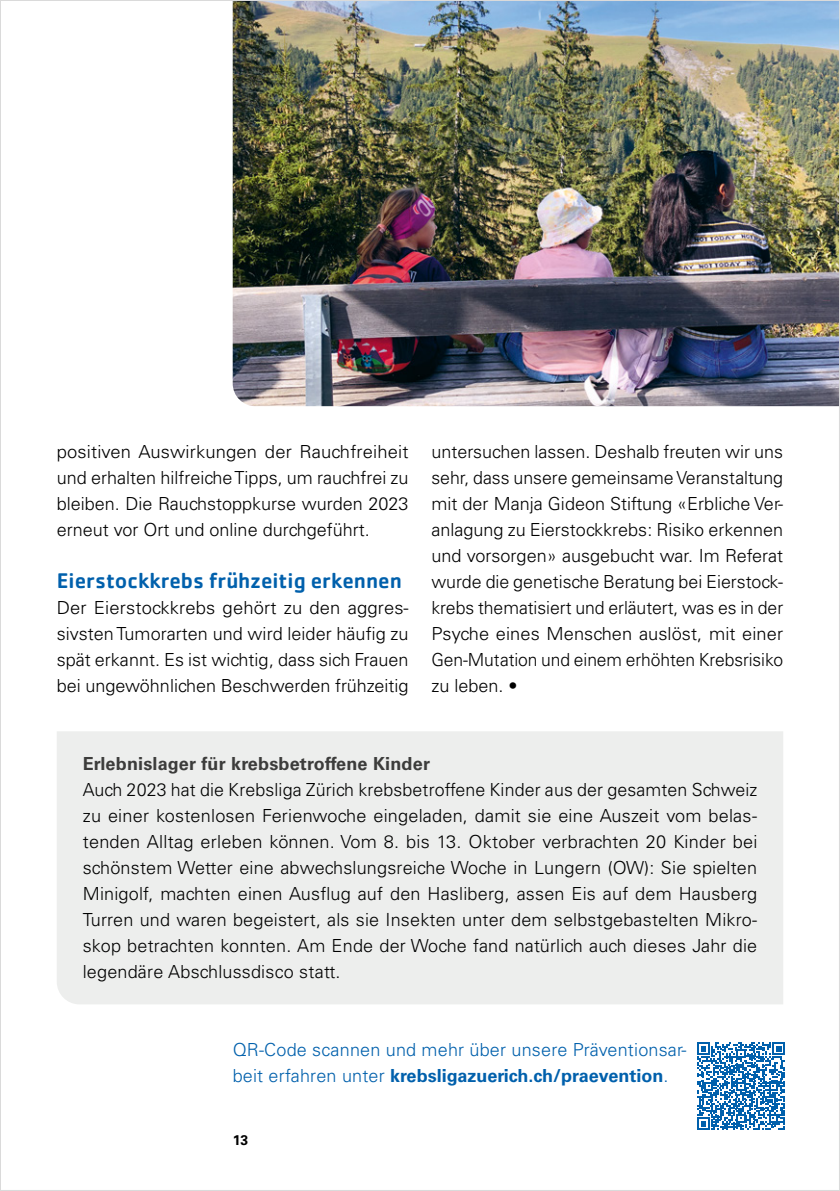
<style>
.page{position:relative;width:840px;height:1191px;background:#fff}
.page>*{position:absolute;margin:0;border:0;box-sizing:border-box;transform-origin:0 0}
.t1{font:500 22px "Cachet";color:#0060ac}
.t2{font:300 18px/26px "Univers LT Std";color:#000;text-align:justify}
.t3{font:300 18px/26px "Univers LT Std";letter-spacing:.01em;color:#0060ac}
.t4{font:700 18px "Univers LT Std";letter-spacing:.01em;color:#3c3c3b}
.t5{font:700 14px "Univers LT Std";color:#000}
.s1{font-weight:700}
</style>
<div class="page">
<img style="left:1px;top:0;width:838px;height:1191px">
<hr style="left:0;top:0;width:1px;height:1191px;background:#dadada">
<p class="t2" style="left:57px;top:439px;width:353px">positiven Auswirkungen der Rauchfreiheit und erhalten hilfreiche Tipps, um rauchfrei zu bleiben. Die Rauchstoppkurse wurden 2023 erneut vor Ort und online durchgeführt.</p>
<p class="t1" style="left:57px;top:567px;width:346px">Eierstockkrebs frühzeitig erkennen</p>
<p class="t2" style="left:57px;top:595px;width:353px">Der Eierstockkrebs gehört zu den aggres&shy;sivsten Tumorarten und wird leider häufig zu spät erkannt. Es ist wichtig, dass sich Frauen bei ungewöhnlichen Beschwerden frühzeitig</p>
<p class="t2" style="left:431px;top:439px;width:353px">untersuchen lassen. Deshalb freuten wir uns sehr, dass unsere gemeinsame Veranstaltung mit der Manja Gideon Stiftung «Erbliche Ver&shy;anlagung zu Eierstockkrebs: Risiko erkennen und vorsorgen» ausgebucht war. Im Referat wurde die genetische Beratung bei Eierstock&shy;krebs thematisiert und erläutert, was es in der Psyche eines Menschen auslöst, mit einer Gen-Mutation und einem erhöhten Krebsrisiko zu leben. •</p>
<p class="t4" style="left:83px;top:753px;width:348px">Erlebnislager für krebsbetroffene Kinder</p>
<p class="t2" style="left:83px;top:777px;width:675px">Auch 2023 hat die Krebsliga Zürich krebsbetroffene Kinder aus der gesamten Schweiz zu einer kostenlosen Ferienwoche eingeladen, damit sie eine Auszeit vom belas&shy;tenden Alltag erleben können. Vom 8. bis 13. Oktober verbrachten 20 Kinder bei schönstem Wetter eine abwechslungsreiche Woche in Lungern (OW): Sie spielten Minigolf, machten einen Ausflug auf den Hasliberg, assen Eis auf dem Hausberg Turren und waren begeistert, als sie Insekten unter dem selbstgebastelten Mikro&shy;skop betrachten konnten. Am Ende der Woche fand natürlich auch dieses Jahr die legendäre Abschlussdisco statt.</p>
<p class="t3" style="left:232px;top:1036px;width:455px">QR-Code scannen und mehr über unsere Präventionsar&shy;beit erfahren unter <span class="s1">krebsligazuerich.ch/praevention</span>.</p>
<p class="t5" style="left:232px;top:1131px;width:17px">13</p>
</div>
